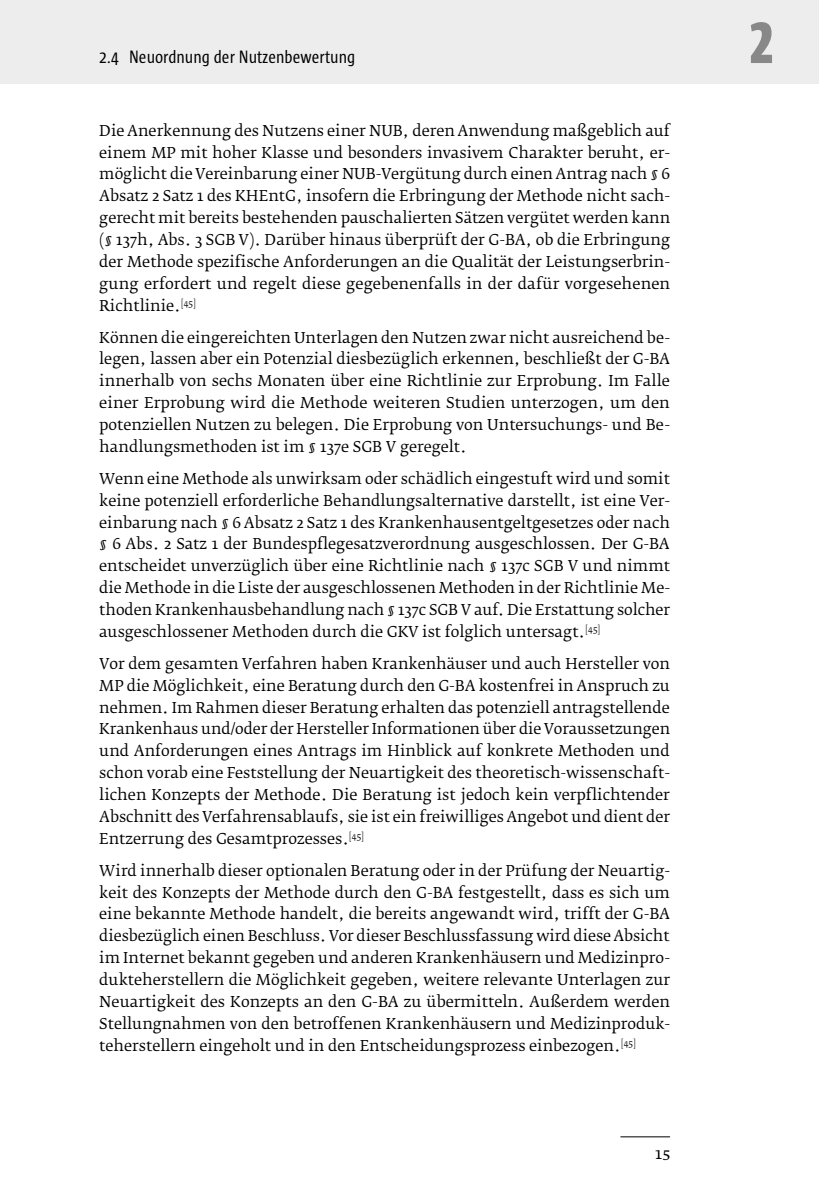
<style>
.page{position:relative;width:819px;height:1191px;background:#fff}
.page>*{position:absolute;margin:0;border:0;box-sizing:border-box;transform-origin:0 0}
.t1{font:800 59.5px "Sun Cd";color:#888}
.t2{font:18.38px "Sun Cd";color:#000}
.t3{font:15.75px "Fedra Serif B Pro";color:#000}
.t4{font:14.88px/21.9px "Fedra Serif B Pro";color:#000;text-align:justify}
</style>
<div class="page">
<div style="left:0;top:0;width:819px;height:84px;background:#ededed"></div>
<hr style="left:620px;top:1136px;width:50px;height:1px;background:#000">
<p class="t2" style="left:99px;top:47px;width:257px">2.4 Neuordnung der Nutzenbewertung</p>
<p class="t4" style="left:99px;top:120px;width:572px">Die Anerkennung des Nutzens einer NUB, deren Anwendung maßgeblich auf einem MP mit hoher Klasse und besonders invasivem Charakter beruht, er&shy;möglicht die Vereinbarung einer NUB-Vergütung durch einen Antrag nach § 6<br>Absatz 2 Satz 1 des KHEntG, insofern die Erbringung der Methode nicht sach&shy;gerecht mit bereits bestehenden pauschalierten Sätzen vergütet werden kann (§ 137h, Abs. 3 SGB V). Darüber hinaus überprüft der G-BA, ob die Erbringung der Methode spezifische Anforderungen an die Qualität der Leistungserbrin&shy;gung erfordert und regelt diese gegebenenfalls in der dafür vorgesehenen Richtlinie.<sup>[45]</sup></p>
<p class="t4" style="left:99px;top:326px;width:572px">Können die eingereichten Unterlagen den Nutzen zwar nicht ausreichend be&shy;legen, lassen aber ein Potenzial diesbezüglich erkennen, beschließt der G-BA innerhalb von sechs Monaten über eine Richtlinie zur Erprobung. Im Falle einer Erprobung wird die Methode weiteren Studien unterzogen, um den potenziellen Nutzen zu belegen. Die Erprobung von Untersuchungs- und Be&shy;handlungsmethoden ist im § 137e SGB V geregelt.</p>
<p class="t4" style="left:99px;top:468px;width:572px">Wenn eine Methode als unwirksam oder schädlich eingestuft wird und somit keine potenziell erforderliche Behandlungsalternative darstellt, ist eine Ver&shy;einbarung nach § 6 Absatz 2 Satz 1 des Krankenhausentgeltgesetzes oder nach § 6 Abs. 2 Satz 1 der Bundespflegesatzverordnung ausgeschlossen. Der G-BA entscheidet unverzüglich über eine Richtlinie nach § 137c SGB V und nimmt die Methode in die Liste der ausgeschlossenen Methoden in der Richtlinie Me&shy;thoden Krankenhausbehandlung nach § 137c SGB V auf. Die Erstattung solcher ausgeschlossener Methoden durch die GKV ist folglich untersagt.<sup>[45]</sup></p>
<p class="t4" style="left:99px;top:652px;width:572px">Vor dem gesamten Verfahren haben Krankenhäuser und auch Hersteller von MP die Möglichkeit, eine Beratung durch den G-BA kostenfrei in Anspruch zu nehmen. Im Rahmen dieser Beratung erhalten das potenziell antragstellende Krankenhaus und/oder der Hersteller Informationen über die Voraussetzungen und Anforderungen eines Antrags im Hinblick auf konkrete Methoden und schon vorab eine Feststellung der Neuartigkeit des theoretisch-wissenschaft&shy;lichen Konzepts der Methode. Die Beratung ist jedoch kein verpflichtender Abschnitt des Verfahrensablaufs, sie ist ein freiwilliges Angebot und dient der Entzerrung des Gesamtprozesses.<sup>[45]</sup></p>
<p class="t4" style="left:99px;top:859px;width:572px">Wird innerhalb dieser optionalen Beratung oder in der Prüfung der Neuartig&shy;keit des Konzepts der Methode durch den G-BA festgestellt, dass es sich um eine bekannte Methode handelt, die bereits angewandt wird, trifft der G-BA diesbezüglich einen Beschluss. Vor dieser Beschlussfassung wird diese Absicht im Internet bekannt gegeben und anderen Krankenhäusern und Medizinpro&shy;dukteherstellern die Möglichkeit gegeben, weitere relevante Unterlagen zur Neuartigkeit des Konzepts an den G-BA zu übermitteln. Außerdem werden Stellungnahmen von den betroffenen Krankenhäusern und Medizinproduk&shy;teherstellern eingeholt und in den Entscheidungsprozess einbezogen.<sup>[45]</sup></p>
<p class="t3" style="left:655px;top:1144px;width:17px">15</p>
<h1 class="t1" style="left:749px;top:10px;width:25px">2</h1>
</div>
